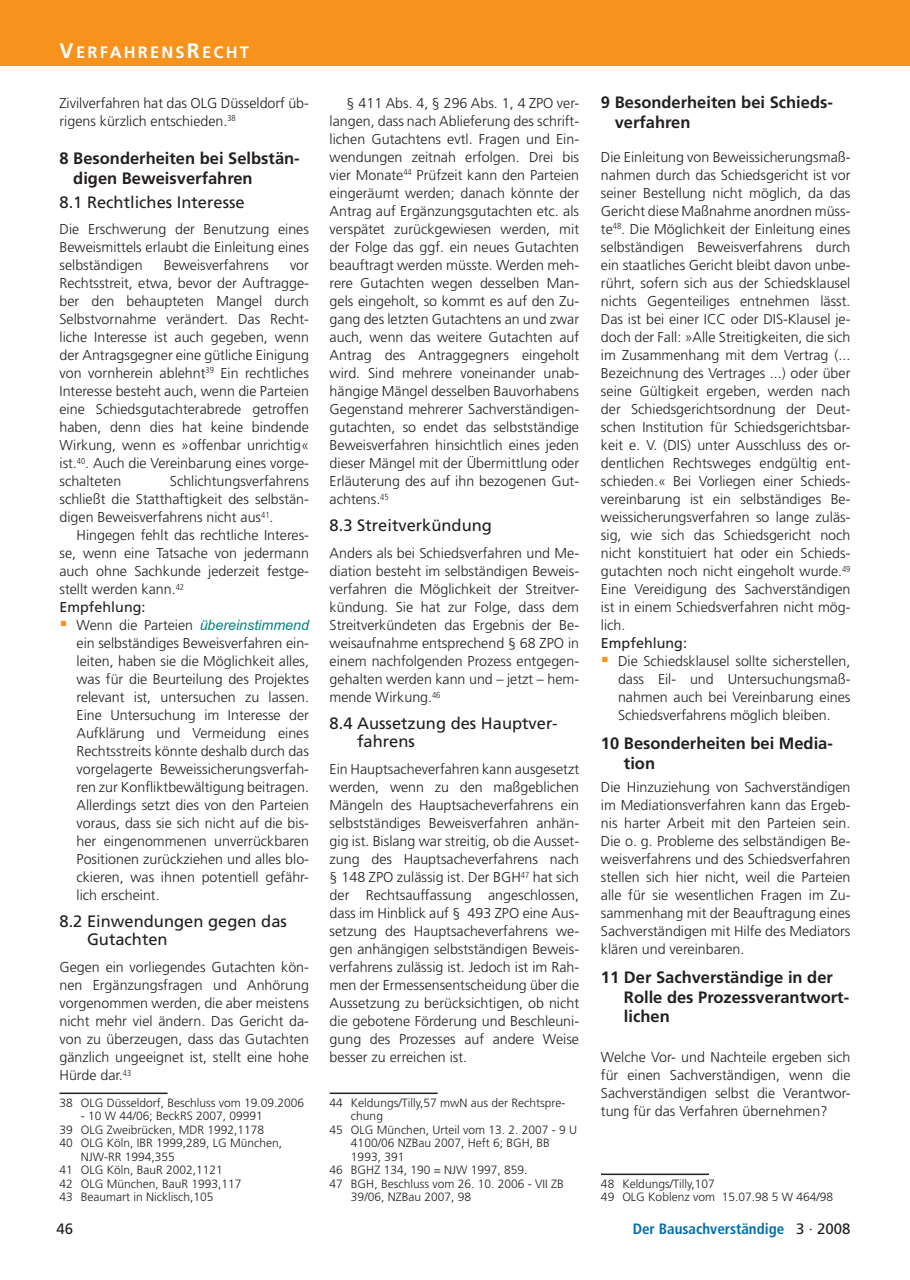
<style>
.page{position:relative;width:910px;height:1280px;background:#fff}
.page>*{position:absolute;margin:0;border:0;box-sizing:border-box;transform-origin:0 0}
.t1{font:700 16.5px/19.8px "Frutiger LT Std";color:#231f20}
.t2{font:16.5px/18px "Frutiger LT Std";color:#231f20}
.t3{font:700 16.5px "Frutiger LT Std";letter-spacing:.13em;color:#fff}
.t4{font:700 condensed 15px "Frutiger LT Std";color:#006dac}
.t5{font:15px "Frutiger LT Std";color:#231f20}
.t6{font:300 14.25px/18px "Frutiger LT Std";color:#231f20;text-align:justify}
.t7{font:14.25px "Frutiger LT Std";letter-spacing:.005em;color:#231f20}
.t8{font:300 12px/13.5px "Frutiger LT Std";color:#231f20}
.s1{font-size:21px}
.s2{font-weight:400}
.s3{font-family:"Arial";font-weight:400;font-style:italic;color:#008181}
.s4{font-weight:400;font-stretch:normal;color:#231f20}
</style>
<div class="page">
<div style="left:0;top:0;width:901px;height:65px;background:#f7931d"></div>
<div style="left:901px;top:0;width:9px;height:65px;background:#f7931d"></div>
<hr style="left:60px;top:1092px;width:108px;height:2px;background:#231f20">
<hr style="left:330px;top:1092px;width:108px;height:2px;background:#231f20">
<hr style="left:601px;top:1173px;width:108px;height:2px;background:#231f20">
<p class="t3" style="left:60px;top:45px;width:191px"><span class="s1">V</span>ERFAHRENS<span class="s1">R</span>ECHT</p>
<p class="t6" style="left:60px;top:95px;width:251px">Zivilverfahren hat das OLG Düsseldorf üb&shy;rigens kürzlich entschieden.<sup>38</sup></p>
<p class="t1" style="left:73px;top:149px;width:228px;text-indent:-14px">8 Besonderheiten bei Selbstän&shy;digen Beweisverfahren</p>
<p class="t2" style="left:60px;top:194px;width:187px">8.1 Rechtliches Interesse</p>
<p class="t6" style="left:60px;top:221px;width:251px">Die Erschwerung der Benutzung eines Beweismittels erlaubt die Einleitung eines selbständigen</p>
<p class="t6" style="left:164px;top:257px;width:107px">Beweisverfahrens</p>
<p class="t6" style="left:60px;top:257px;width:251px;text-indent:230px">vor Rechtsstreit, etwa, bevor der Auftragge&shy;ber den behaupteten Mangel durch Selbstvornahme verändert. Das Recht&shy;liche Interesse ist auch gegeben, wenn der Antragsgegner eine gütliche Einigung von vornherein ablehnt<sup>39</sup> Ein rechtliches Interesse besteht auch, wenn die Parteien eine Schiedsgutachterabrede getroffen haben, denn dies hat keine bindende Wirkung, wenn es »offenbar unrichtig« ist.<sup>40</sup>. Auch die Vereinbarung eines vorge&shy;schalteten</p>
<p class="t6" style="left:60px;top:473px;width:251px;text-indent:110px">Schlichtungsverfahrens schließt die Statthaftigkeit des selbstän&shy;digen Beweisverfahrens nicht aus<sup>41</sup>.</p>
<p class="t6" style="left:60px;top:527px;width:251px;text-align:left;text-indent:17px">Hingegen fehlt das rechtliche Interes&shy;se, wenn eine Tatsache von jedermann auch ohne Sachkunde jederzeit festge&shy;stellt werden kann.<sup>42<br></sup><span class="s2">Empfehlung:</span></p>
<p class="t6" style="left:77px;top:617px;width:234px">Wenn die Parteien <span class="s3">übereinstimmend </span>ein selbständiges Beweisverfahren ein&shy;leiten, haben sie die Möglichkeit alles, was für die Beurteilung des Projektes relevant ist, untersuchen zu lassen.<br>Eine Untersuchung im Interesse der Aufklärung und Vermeidung eines Rechtsstreits könnte deshalb durch das vorgelagerte Beweissicherungsverfah&shy;ren zur Konfliktbewältigung beitragen.<br>Allerdings setzt dies von den Parteien voraus, dass sie sich nicht auf die bis&shy;her eingenommenen unverrückbaren Positionen zurückziehen und alles blo&shy;ckieren, was ihnen potentiell gefähr&shy;lich erscheint.</p>
<p class="t2" style="left:87px;top:913px;width:201px;text-indent:-28px">8.2 Einwendungen gegen das<br>Gut achten</p>
<p class="t6" style="left:60px;top:959px;width:251px">Gegen ein vorliegendes Gutachten kön&shy;nen Ergänzungsfragen und Anhörung vorgenommen werden, die aber meistens nicht mehr viel ändern. Das Gericht da&shy;von zu überzeugen, dass das Gutachten gänzlich ungeeignet ist, stellt eine hohe Hürde dar.<sup>43</sup></p>
<p class="t8" style="left:60px;top:1096px;width:246px">38 OLG Düsseldorf, Beschluss vom 19.09.2006</p>
<p class="t8" style="left:81px;top:1110px;width:184px">- 10 W 44/06; BeckRS 2007, 09991</p>
<p class="t8" style="left:60px;top:1123px;width:206px">39 OLG Zweibrücken, MDR 1992,1178</p>
<p class="t8" style="left:60px;top:1137px;width:224px">40 OLG Köln, IBR 1999,289, LG München,</p>
<p class="t8" style="left:81px;top:1150px;width:96px">NJW-RR 1994,355</p>
<p class="t8" style="left:60px;top:1164px;width:165px">41 OLG Köln, BauR 2002,1121</p>
<p class="t8" style="left:60px;top:1177px;width:184px">42 OLG München, BauR 1993,117</p>
<p class="t8" style="left:60px;top:1191px;width:156px">43 Beaumart in Nicklisch,105</p>
<p class="t6" style="left:330px;top:95px;width:251px;text-indent:17px">§ 411 Abs. 4, § 296 Abs. 1, 4 ZPO ver&shy;langen, dass nach Ablieferung des schrift&shy;lichen Gutachtens evtl. Fragen und Ein&shy;wendungen zeitnah erfolgen. Drei bis vier Monate<sup>44</sup> Prüfzeit kann den Parteien eingeräumt werden; danach könnte der Antrag auf Ergänzungsgutachten etc. als verspätet zurückgewiesen werden, mit der Folge das ggf. ein neues Gutachten beauftragt werden müsste. Werden meh&shy;rere Gutachten wegen desselben Man&shy;gels eingeholt, so kommt es auf den Zu&shy;gang des letzten Gutachtens an und zwar auch, wenn das weitere Gutachten auf Antrag des Antraggegners eingeholt wird. Sind mehrere voneinander unab&shy;hängige Mängel desselben Bauvorhabens Gegenstand mehrerer Sachverständigen&shy;gutachten, so endet das selbstständige Beweisverfahren hinsichtlich eines jeden dieser Mängel mit der Übermittlung oder Erläuterung des auf ihn bezogenen Gut&shy;achtens.<sup>45</sup></p>
<p class="t2" style="left:330px;top:517px;width:164px">8.3 Streitverkündung</p>
<p class="t6" style="left:330px;top:545px;width:251px">Anders als bei Schiedsverfahren und Me&shy;diation besteht im selbständigen Beweis&shy;verfahren die Möglichkeit der Streitver&shy;kündung. Sie hat zur Folge, dass dem Streitverkündeten das Ergebnis der Be&shy;weisaufnahme entsprechend § 68 ZPO in einem nachfolgenden Prozess entgegen&shy;gehalten werden kann und – jetzt – hem&shy;mende Wirkung.<sup>46</sup></p>
<p class="t2" style="left:357px;top:715px;width:202px;text-indent:-28px">8.4 Aussetzung des Hauptver&shy;fahrens</p>
<p class="t6" style="left:330px;top:761px;width:251px">Ein Hauptsacheverfahren kann ausgesetzt werden, wenn zu den maßgeblichen Mängeln des Hauptsacheverfahrens ein selbstständiges Beweisverfahren anhän&shy;gig ist. Bislang war streitig, ob die Ausset&shy;zung des Hauptsacheverfahrens nach § 148 ZPO zulässig ist. Der BGH<sup>47</sup> hat sich der Rechtsauffassung angeschlossen, dass im Hinblick auf § 493 ZPO eine Aus&shy;setzung des Hauptsacheverfahrens we&shy;gen anhängigen selbstständigen Beweis&shy;verfahrens zulässig ist. Jedoch ist im Rah&shy;men der Ermessensentscheidung über die Aussetzung zu berücksichtigen, ob nicht die gebotene Förderung und Beschleuni&shy;gung des Prozesses auf andere Weise besser zu erreichen ist.</p>
<p class="t8" style="left:330px;top:1096px;width:237px">44 Keldungs/Tilly,57 mwN aus der Rechtspre-</p>
<p class="t8" style="left:351px;top:1110px;width:34px">chung</p>
<p class="t8" style="left:330px;top:1123px;width:249px">45 OLG München, Urteil vom 13. 2. 2007 - 9 U</p>
<p class="t8" style="left:351px;top:1137px;width:200px">4100/06 NZBau 2007, Heft 6; BGH, BB</p>
<p class="t8" style="left:351px;top:1150px;width:55px">1993, 391</p>
<p class="t8" style="left:330px;top:1164px;width:199px">46 BGHZ 134, 190 = NJW 1997, 859.</p>
<p class="t8" style="left:330px;top:1177px;width:236px">47 BGH, Beschluss vom 26. 10. 2006 - VII ZB</p>
<p class="t8" style="left:351px;top:1191px;width:122px">39/06, NZBau 2007, 98</p>
<p class="t1" style="left:615px;top:93px;width:220px;text-indent:-14px">9 Besonderheiten bei Schieds&shy;verfahren</p>
<p class="t6" style="left:601px;top:149px;width:251px">Die Einleitung von Beweissicherungsmaß&shy;nahmen durch das Schiedsgericht ist vor seiner Bestellung nicht möglich, da das Gericht diese Maßnahme anordnen müss&shy;te<sup>48</sup>. Die Möglichkeit der Einleitung eines selbständigen Beweisverfahrens durch ein staatliches Gericht bleibt davon unbe&shy;rührt, sofern sich aus der Schiedsklausel nichts Gegenteiliges entnehmen lässt.<br>Das ist bei einer ICC oder DIS-Klausel je&shy;doch der Fall: »Alle Streitigkeiten, die sich im Zusammenhang mit dem Vertrag (...<br>Bezeichnung des Vertrages ...) oder über seine Gültigkeit ergeben, werden nach der Schiedsgerichtsordnung der Deut&shy;schen Institution für Schiedsgerichtsbar&shy;keit e. V. (DIS) unter Ausschluss des or&shy;dentlichen Rechtsweges endgültig ent&shy;schieden.« Bei Vorliegen einer Schieds&shy;vereinbarung ist ein selbständiges Be&shy;weissicherungsverfahren so lange zuläs&shy;sig, wie sich das Schiedsgericht noch nicht konstituiert hat oder ein Schieds&shy;gutachten noch nicht eingeholt wurde.<sup>49<br></sup>Eine Vereidigung des Sachverständigen ist in einem Schiedsverfahren nicht mög&shy;lich.</p>
<p class="t7" style="left:601px;top:637px;width:87px">Empfehlung:</p>
<p class="t6" style="left:618px;top:653px;width:234px">Die Schiedsklausel sollte sicherstellen, dass Eil- und Untersuchungsmaß&shy;nahmen auch bei Vereinbarung eines Schiedsverfahrens möglich bleiben.</p>
<p class="t1" style="left:624px;top:734px;width:211px;text-indent:-23px">10 Besonderheiten bei Media&shy;tion</p>
<p class="t6" style="left:601px;top:779px;width:251px">Die Hinzuziehung von Sachverständigen im Mediationsverfahren kann das Ergeb&shy;nis harter Arbeit mit den Parteien sein.<br>Die o. g. Probleme des selbständigen Be&shy;weisverfahrens und des Schiedsverfahren stellen sich hier nicht, weil die Parteien alle für sie wesentlichen Fragen im Zu&shy;sammenhang mit der Beauftragung eines Sachverständigen mit Hilfe des Mediators klären und vereinbaren.</p>
<p class="t1" style="left:624px;top:968px;width:227px;text-indent:-23px">11 Der Sachverständige in der<br>Rolle des Prozessverantwort&shy;lichen</p>
<p class="t6" style="left:601px;top:1049px;width:251px">Welche Vor- und Nachteile ergeben sich für einen Sachverständigen, wenn die Sachverständigen selbst die Verantwor&shy;tung für das Verfahren übernehmen?</p>
<p class="t8" style="left:601px;top:1177px;width:234px">48 Keldungs/Tilly,107<br>49 OLG Koblenz vom 15.07.98 5 W 464/98</p>
<p class="t5" style="left:56px;top:1222px;width:18px">46</p>
<p class="t4" style="left:633px;top:1222px;width:219px">Der Bausachverständige <span class="s4">3 · 2008</span></p>
</div>
